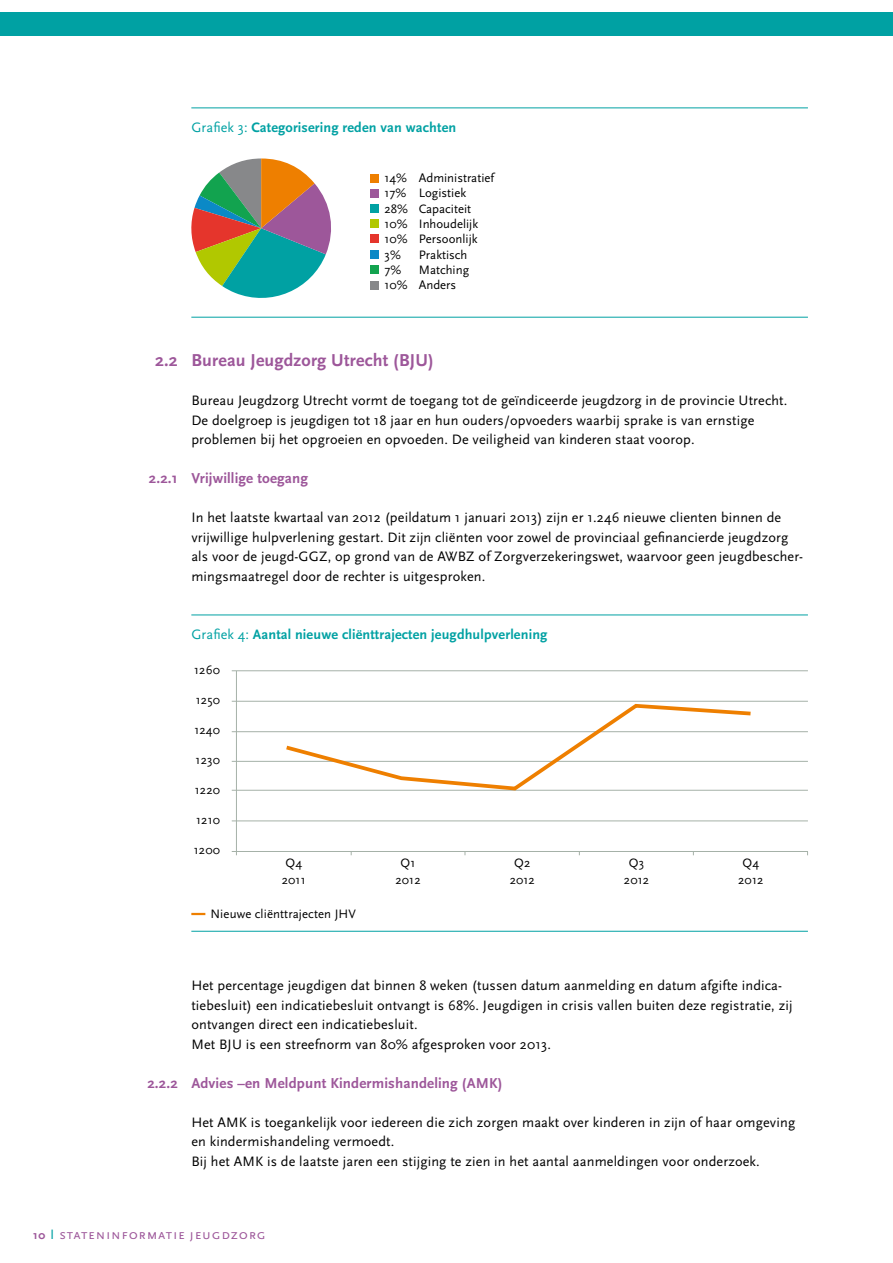
<style>
.page{position:relative;width:893px;height:1263px;background:#fff}
.page>*{position:absolute;margin:0;border:0;box-sizing:border-box;transform-origin:0 0}
.t1{font:700 18px "Scala Sans OT";letter-spacing:.01em;color:#9d579a}
.t2{font:700 15px "Scala Sans OT";letter-spacing:.01em;color:#9d579a}
.t3{font:14.25px/19.5px "Scala Sans OT";letter-spacing:.01em;color:#000}
.t4{font:700 14.25px "Scala Sans OT";letter-spacing:.01em;color:#00a1a3}
.t5{font:14.25px "Scala Sans OT";letter-spacing:.05em;color:#9d579a}
.t6{font:12.75px/15.3px "Scala Sans OT";color:#000;text-align:center}
.s1{font-weight:400}
.s2{font-weight:700;font-size:12px}
.s3{color:#00a1a3}
</style>
<div class="page">
<div style="left:0;top:12px;width:893px;height:24px;background:#00a1a3"></div>
<svg style="left:191px;top:158px;width:140px;height:140px"></svg>
<div style="left:370px;top:174px;width:8px;height:8px;background:#ee7f00"></div>
<div style="left:370px;top:189px;width:8px;height:9px;background:#9d579a"></div>
<div style="left:370px;top:204px;width:8px;height:9px;background:#00a1a3"></div>
<div style="left:370px;top:219px;width:8px;height:9px;background:#b1c800"></div>
<div style="left:370px;top:234px;width:8px;height:9px;background:#e5352c"></div>
<div style="left:370px;top:250px;width:8px;height:8px;background:#0b89c6"></div>
<div style="left:370px;top:265px;width:8px;height:9px;background:#12a34f"></div>
<div style="left:370px;top:281px;width:8px;height:8px;background:#87888a"></div>
<hr style="left:191px;top:107px;width:617px;height:1px;background:#00a1a3">
<hr style="left:191px;top:317px;width:617px;height:1px;background:#00a1a3">
<hr style="left:191px;top:931px;width:617px;height:1px;background:#00a1a3">
<hr style="left:191px;top:614px;width:617px;height:1px;background:#00a1a3">
<svg style="left:191px;top:913px;width:14px;height:2px"></svg>
<hr style="left:232px;top:731px;width:576px;height:1px;background:#a5b1a8">
<hr style="left:232px;top:790px;width:576px;height:1px;background:#a5b1a8">
<hr style="left:232px;top:701px;width:576px;height:1px;background:#a5b1a8">
<hr style="left:232px;top:761px;width:576px;height:1px;background:#a5b1a8">
<hr style="left:232px;top:820px;width:576px;height:1px;background:#a5b1a8">
<hr style="left:232px;top:851px;width:576px;height:1px;background:#a5b1a8">
<hr style="left:236px;top:671px;width:1px;height:184px;background:#a5b1a8">
<svg style="left:282px;top:703px;width:472px;height:88px"></svg>
<hr style="left:232px;top:670px;width:576px;height:1px;background:#a5b1a8">
<p class="t4" style="left:191px;top:119px;width:266px"><span class="s1">Grafiek 3:</span> Categorisering reden van wachten</p>
<p class="t6" style="left:385px;top:171px;width:111px;text-align:left">14% Administratief<br>17% Logistiek<br>28% Capaciteit<br>10% Inhoudelijk<br>10% Persoonlijk<br>3%</p>
<p class="t6" style="left:419px;top:247px;width:50px">Praktisch</p>
<p class="t6" style="left:385px;top:262px;width:86px;text-align:left;text-indent:34px">Matching<br>10% Anders</p>
<p class="t6" style="left:385px;top:262px;width:18px">7%</p>
<p class="t1" style="left:155px;top:350px;width:24px">2.2</p>
<p class="t2" style="left:149px;top:470px;width:30px">2.2.1</p>
<p class="t1" style="left:191px;top:350px;width:244px">Bureau Jeugdzorg Utrecht (BJU)</p>
<p class="t3" style="left:191px;top:391px;width:597px">Bureau Jeugdzorg Utrecht vormt de toegang tot de geïndiceerde jeugdzorg in de provincie Utrecht.<br>De doelgroep is jeugdigen tot 18 jaar en hun ouders/opvoeders waarbij sprake is van ernstige problemen bij het opgroeien en opvoeden. De veiligheid van kinderen staat voorop.</p>
<p class="t2" style="left:191px;top:470px;width:118px">Vrijwillige toegang</p>
<p class="t3" style="left:191px;top:508px;width:613px">In het laatste kwartaal van 2012 (peildatum 1 januari 2013) zijn er 1.246 nieuwe clienten binnen de vrijwillige hulpverlening gestart. Dit zijn cliënten voor zowel de provinciaal gefinancierde jeugdzorg als voor de jeugd-GGZ, op grond van de AWBZ of Zorgverzekeringswet, waarvoor geen jeugdbescher&shy;mingsmaatregel door de rechter is uitgesproken.</p>
<p class="t4" style="left:191px;top:626px;width:358px"><span class="s1">Grafiek 4:</span> Aantal nieuwe cliënttrajecten jeugdhulpverlening</p>
<p class="t6" style="left:194px;top:662px;width:27px">1260</p>
<p class="t6" style="left:196px;top:692px;width:26px">1250</p>
<p class="t6" style="left:194px;top:722px;width:27px">1240</p>
<p class="t6" style="left:196px;top:752px;width:26px">1230</p>
<p class="t6" style="left:195px;top:782px;width:27px">1220</p>
<p class="t6" style="left:196px;top:812px;width:25px">1210</p>
<p class="t6" style="left:194px;top:842px;width:28px">1200</p>
<p class="t6" style="left:282px;top:855px;width:25px;line-height:16.5px;text-align:left">Q4<br>2011</p>
<p class="t6" style="left:395px;top:855px;width:27px;line-height:16.5px">Q1<br>2012</p>
<p class="t6" style="left:510px;top:855px;width:27px;line-height:16.5px">Q2<br>2012</p>
<p class="t6" style="left:624px;top:855px;width:27px;line-height:16.5px">Q3<br>2012</p>
<p class="t6" style="left:738px;top:855px;width:27px;line-height:16.5px">Q4<br>2012</p>
<p class="t6" style="left:210px;top:906px;width:147px">Nieuwe cliënttrajecten JHV</p>
<p class="t2" style="left:147px;top:1074px;width:32px">2.2.2</p>
<p class="t3" style="left:191px;top:976px;width:603px">Het percentage jeugdigen dat binnen 8 weken (tussen datum aanmelding en datum afgifte indica&shy;tiebesluit) een indicatiebesluit ontvangt is 68%. Jeugdigen in crisis vallen buiten deze registratie, zij ontvangen direct een indicatiebesluit.<br>Met BJU is een streefnorm van 80% afgesproken voor 2013.</p>
<p class="t2" style="left:191px;top:1074px;width:313px">Advies –en Meldpunt Kindermishandeling (AMK)</p>
<p class="t3" style="left:191px;top:1112px;width:605px">Het AMK is toegankelijk voor iedereen die zich zorgen maakt over kinderen in zijn of haar omgeving en kindermishandeling vermoedt.<br>Bij het AMK is de laatste jaren een stijging te zien in het aantal aanmeldingen voor onderzoek.</p>
<p class="t5" style="left:33px;top:1227px;width:234px"><span class="s2">10</span> <span class="s3">I</span> stateninformatie jeugdzorg</p>
</div>
